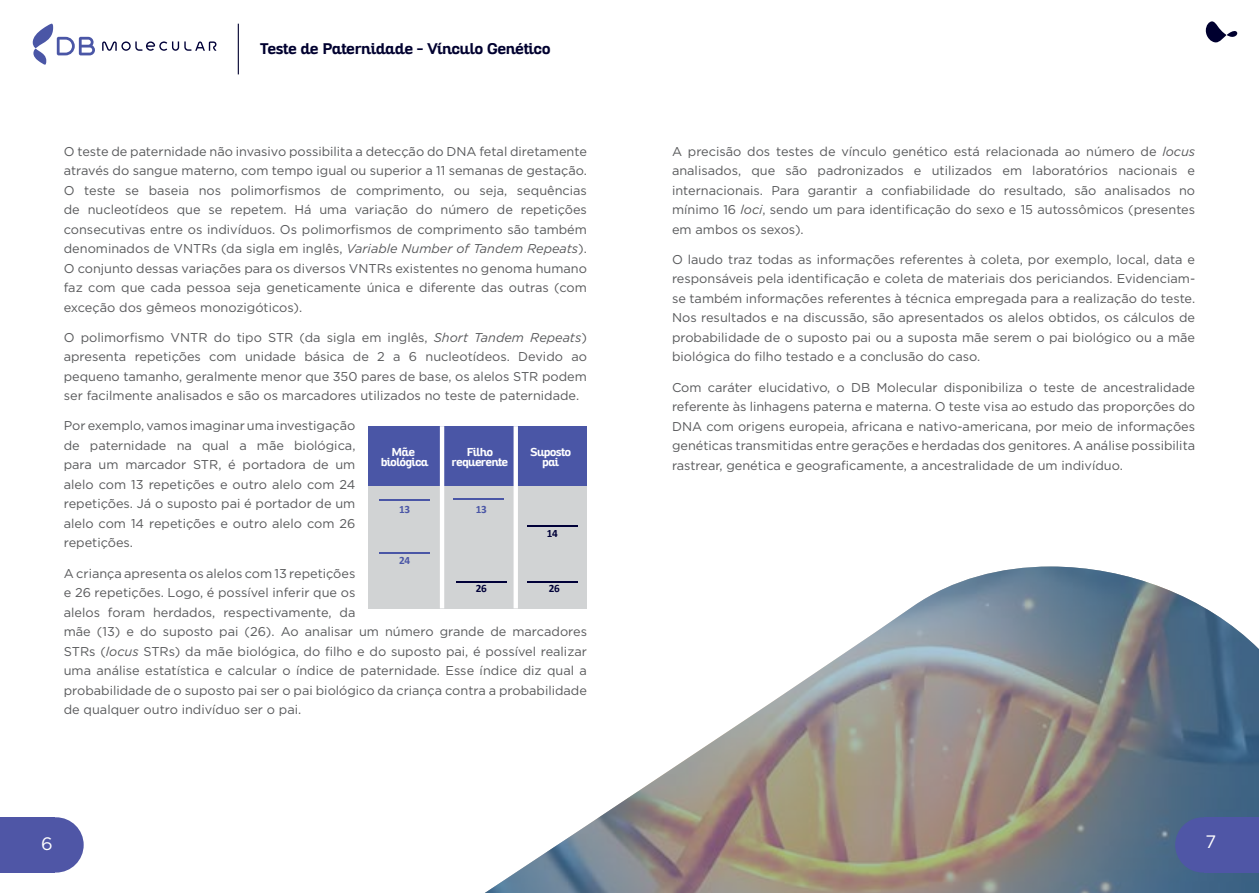
<style>
.page{position:relative;width:1259px;height:893px;background:#fff}
.page>*{position:absolute;margin:0;border:0;box-sizing:border-box;transform-origin:0 0}
.t1{font:18px "Gotham";color:#fff}
.t2{font:700 15px "Altair";color:#00002f}
.t3{font:12.75px/19.5px "Gotham";color:#58595b;text-align:justify}
.t4{font:700 11.25px/10.2px "Altair";letter-spacing:-.03em;color:#fff;text-align:center}
.t5{font:700 11.25px "Calibri";color:#4a56a6}
.t6{font:700 11.25px "Calibri";color:#000038}
.s1{font-style:italic}
</style>
<div class="page">
<svg style="left:1205px;top:21px;width:32px;height:21px"></svg>
<svg style="left:102px;top:41px;width:114px;height:10px"></svg>
<svg style="left:33px;top:24px;width:62px;height:41px"></svg>
<hr style="left:238px;top:24px;width:1px;height:50px;background:#00002f">
<div style="left:368px;top:426px;width:218px;height:182px;background:#d1d3d4"></div>
<div style="left:368px;top:426px;width:218px;height:59px;background:#4a56a6"></div>
<hr style="left:440px;top:426px;width:4px;height:182px;background:#fff">
<div style="left:513px;top:426px;width:5px;height:182px;background:#fff"></div>
<hr style="left:379px;top:499px;width:50px;height:1px;background:#4a56a6">
<hr style="left:379px;top:553px;width:50px;height:1px;background:#4a56a6">
<hr style="left:456px;top:582px;width:50px;height:1px;background:#000038">
<hr style="left:454px;top:499px;width:50px;height:1px;background:#4a56a6">
<hr style="left:527px;top:526px;width:50px;height:1px;background:#000038">
<svg style="left:485px;top:566px;width:774px;height:327px"></svg>
<div style="left:0;top:817px;width:55px;height:56px;background:#4f56a6"></div>
<div style="left:28px;top:817px;width:56px;height:56px;background:#4f56a6;border-radius:50%"></div>
<div style="left:1203px;top:817px;width:56px;height:56px;background:#4f56a6"></div>
<div style="left:1175px;top:817px;width:55px;height:56px;background:#4f56a6;border-radius:50%"></div>
<p class="t2" style="left:260px;top:39px;width:292px">Teste de Paternidade – Vínculo Genético</p>
<p class="t3" style="left:64px;top:141px;width:525px">O teste de paternidade não invasivo possibilita a detecção do DNA fetal diretamente através do sangue materno, com tempo igual ou superior a 11 semanas de gestação.<br>O teste se baseia nos polimorfismos de comprimento, ou seja, sequências de nucleotídeos que se repetem. Há uma variação do número de repetições consecutivas entre os indivíduos. Os polimorfismos de comprimento são também denominados de VNTRs (da sigla em inglês, <span class="s1">Variable Number of Tandem Repeats</span>).<br>O conjunto dessas variações para os diversos VNTRs existentes no genoma humano faz com que cada pessoa seja geneticamente única e diferente das outras (com exceção dos gêmeos monozigóticos).</p>
<p class="t3" style="left:64px;top:327px;width:525px">O polimorfismo VNTR do tipo STR (da sigla em inglês, <span class="s1">Short Tandem Repeats</span>) apresenta repetições com unidade básica de 2 a 6 nucleotídeos. Devido ao pequeno tamanho, geralmente menor que 350 pares de base, os alelos STR podem ser facilmente analisados e são os marcadores utilizados no teste de paternidade.</p>
<p class="t3" style="left:64px;top:416px;width:293px">Por exemplo, vamos imaginar uma investigação de paternidade na qual a mãe biológica, para um marcador STR, é portadora de um alelo com 13 repetições e outro alelo com 24 repetições. Já o suposto pai é portador de um alelo com 14 repetições e outro alelo com 26 repetições.</p>
<p class="t3" style="left:64px;top:563px;width:525px;text-align:left">A criança apresenta os alelos com 13 repetições<br>e 26 repetições. Logo, é possível inferir que os<br>alelos foram herdados, respectivamente, da<br>mãe (13) e do suposto pai (26). Ao analisar um número grande de marcadores STRs (<span class="s1">locus</span> STRs) da mãe biológica, do filho e do suposto pai, é possível realizar uma análise estatística e calcular o índice de paternidade. Esse índice diz qual a probabilidade de o suposto pai ser o pai biológico da criança contra a probabilidade de qualquer outro indivíduo ser o pai.</p>
<p class="t4" style="left:381px;top:447px;width:49px">Mãe biológica</p>
<p class="t4" style="left:452px;top:447px;width:58px">Filho requerente</p>
<p class="t5" style="left:399px;top:501px;width:13px">13</p>
<p class="t5" style="left:476px;top:501px;width:13px">13</p>
<p class="t4" style="left:530px;top:447px;width:42px">Suposto pai</p>
<p class="t6" style="left:546px;top:525px;width:13px">14</p>
<p class="t5" style="left:399px;top:552px;width:13px">24</p>
<p class="t6" style="left:476px;top:581px;width:13px">26</p>
<p class="t6" style="left:549px;top:581px;width:13px">26</p>
<p class="t3" style="left:672px;top:141px;width:525px">A precisão dos testes de vínculo genético está relacionada ao número de <span class="s1">locus </span>analisados, que são padronizados e utilizados em laboratórios nacionais e internacionais. Para garantir a confiabilidade do resultado, são analisados no mínimo 16 <span class="s1">loci</span>, sendo um para identificação do sexo e 15 autossômicos (presentes em ambos os sexos).</p>
<p class="t3" style="left:672px;top:249px;width:525px">O laudo traz todas as informações referentes à coleta, por exemplo, local, data e responsáveis pela identificação e coleta de materiais dos periciandos. Evidenciam&shy;se também informações referentes à técnica empregada para a realização do teste.<br>Nos resultados e na discussão, são apresentados os alelos obtidos, os cálculos de probabilidade de o suposto pai ou a suposta mãe serem o pai biológico ou a mãe biológica do filho testado e a conclusão do caso.</p>
<p class="t3" style="left:672px;top:377px;width:525px">Com caráter elucidativo, o DB Molecular disponibiliza o teste de ancestralidade referente às linhagens paterna e materna. O teste visa ao estudo das proporções do DNA com origens europeia, africana e nativo-americana, por meio de informações genéticas transmitidas entre gerações e herdadas dos genitores. A análise possibilita rastrear, genética e geograficamente, a ancestralidade de um indivíduo.</p>
<h1 class="t1" style="left:41px;top:832px;width:13px">6</h1>
<h1 class="t1" style="left:1205px;top:830px;width:12px">7</h1>
</div>
